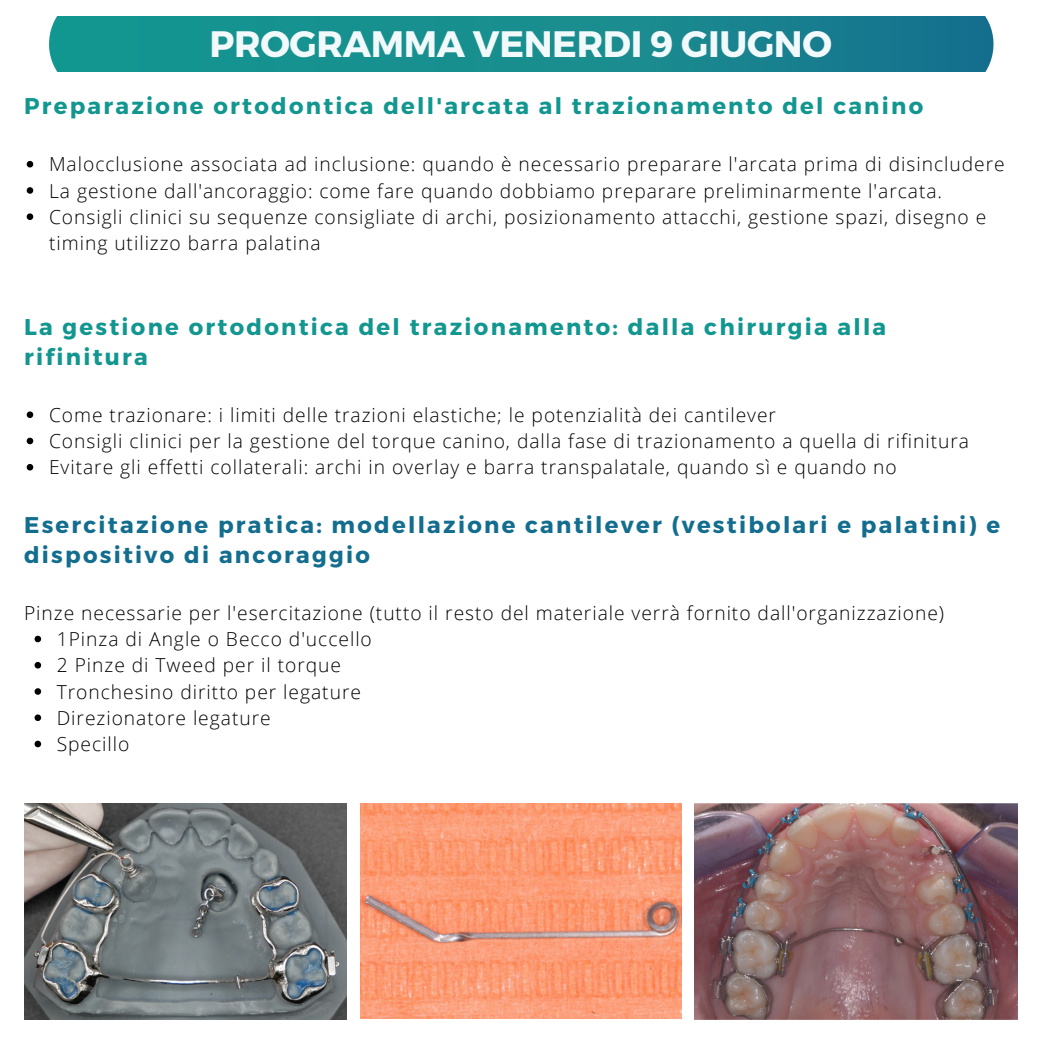
<style>
.page{position:relative;width:1042px;height:1043px;background:#fff}
.page>*{position:absolute;margin:0;border:0;box-sizing:border-box;transform-origin:0 0}
.t1{font:700 36.75px "Montserrat";letter-spacing:-.01em;color:#f2f9fa}
.t2{font:700 22.75px/30.1px "Montserrat";letter-spacing:.1em;color:#129690}
.t3{font:700 22.75px/30.1px "Montserrat";letter-spacing:.1em;color:#136d8e}
.t4{font:300 19.25px/26.2px "Open Sans";letter-spacing:.05em;color:#000}
</style>
<div class="page">
<img style="left:24px;top:803px;width:323px;height:215px">
<img style="left:360px;top:803px;width:321px;height:215px">
<img style="left:694px;top:803px;width:323px;height:215px">
<svg style="left:49px;top:17px;width:944px;height:55px;fill:#178e8f"></svg>
<svg style="left:27px;top:161px;width:6px;height:6px"></svg>
<svg style="left:27px;top:187px;width:6px;height:7px"></svg>
<svg style="left:27px;top:213px;width:6px;height:7px"></svg>
<svg style="left:27px;top:411px;width:6px;height:7px"></svg>
<svg style="left:27px;top:437px;width:6px;height:7px"></svg>
<svg style="left:27px;top:464px;width:6px;height:6px"></svg>
<svg style="left:35px;top:635px;width:6px;height:7px"></svg>
<svg style="left:35px;top:662px;width:6px;height:6px"></svg>
<svg style="left:35px;top:688px;width:6px;height:6px"></svg>
<svg style="left:35px;top:714px;width:6px;height:6px"></svg>
<svg style="left:35px;top:740px;width:6px;height:7px"></svg>
<h1 class="t1" style="left:209px;top:20px;width:623px">PROGRAMMA VENERDI 9 GIUGNO</h1>
<p class="t2" style="left:24px;top:90px;width:900px">Preparazione ortodontica dell'arcata al trazionamento del canino</p>
<p class="t4" style="left:49px;top:151px;width:956px">Malocclusione associata ad inclusione: quando è necessario preparare l'arcata prima di disincludere La gestione dall'ancoraggio: come fare quando dobbiamo preparare preliminarmente l'arcata.<br>Consigli clinici su sequenze consigliate di archi, posizionamento attacchi, gestione spazi, disegno e timing utilizzo barra palatina</p>
<p class="t2" style="left:24px;top:310px;width:863px">La gestione ortodontica del trazionamento: dalla chirurgia alla rifinitura</p>
<p class="t4" style="left:49px;top:401px;width:921px">Come trazionare: i limiti delle trazioni elastiche; le potenzialità dei cantilever<br>Consigli clinici per la gestione del torque canino, dalla fase di trazionamento a quella di rifinitura<br>Evitare gli effetti collaterali: archi in overlay e barra transpalatale, quando sì e quando no</p>
<p class="t3" style="left:24px;top:508px;width:977px">Esercitazione pratica: modellazione cantilever (vestibolari e palatini) e dispositivo di ancoraggio</p>
<p class="t4" style="left:24px;top:599px;width:921px">Pinze necessarie per l'esercitazione (tutto il resto del materiale verrà fornito dall'organizzazione)</p>
<p class="t4" style="left:57px;top:625px;width:316px">1Pinza di Angle o Becco d'uccello<br>2 Pinze di Tweed per il torque<br>Tronchesino diritto per legature<br>Direzionatore legature<br>Specillo</p>
</div>
